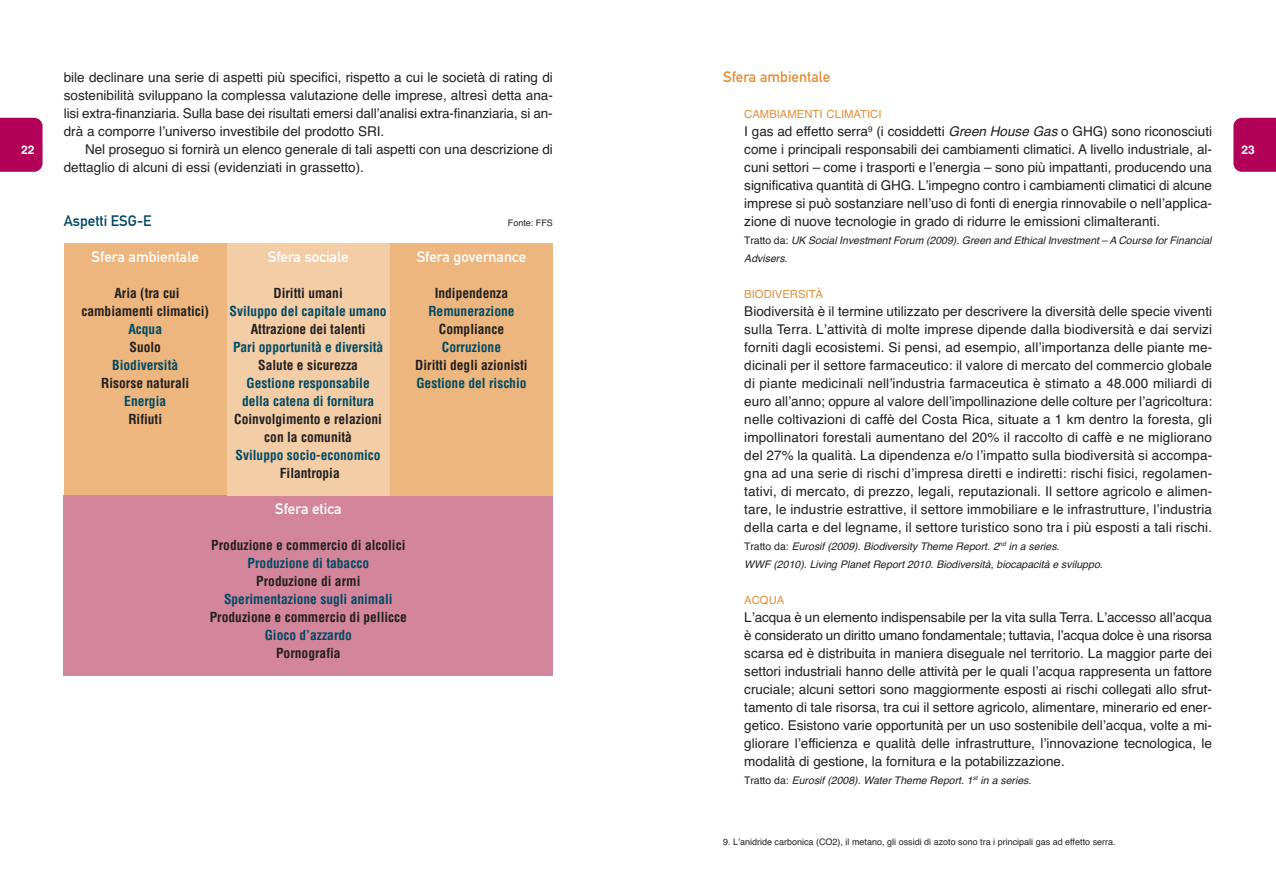
<style>
.page{position:relative;width:1276px;height:893px;background:#fff}
.page>*{position:absolute;margin:0;border:0;box-sizing:border-box;transform-origin:0 0}
.t1{font:15px "DIN Mittelschrift";color:#fff}
.t2{font:15px "DIN Mittelschrift";color:#e28f38}
.t3{font:15px "DIN Mittelschrift";color:#004a63}
.t4{font:13.5px/18px "Helvetica";color:#231f20;text-align:justify}
.t5{font:700 condensed 13.5px/18px "Helvetica";color:#231f20;text-align:center}
.t6{font:700 condensed 13.5px/18px "Helvetica";color:#004a63;text-align:center}
.t7{font:12px "Helvetica Bold TT";color:#fff}
.t8{font:11.25px "Helvetica";color:#e28f38}
.t9{font:italic 10.5px/18px "Helvetica";color:#231f20}
.t10{font:9px "Helvetica";color:#231f20}
.s1{font-style:italic}
.s2{font-style:normal}
</style>
<div class="page">
<div style="left:0;top:118px;width:43px;height:54px;background:#b10159"></div>
<div style="left:1233px;top:118px;width:43px;height:54px;background:#b10159"></div>
<div style="left:64px;top:244px;width:163px;height:252px;background:#edb67e"></div>
<div style="left:64px;top:496px;width:489px;height:180px;background:#d3859b"></div>
<div style="left:227px;top:244px;width:162px;height:252px;background:#f3cda5"></div>
<div style="left:390px;top:244px;width:163px;height:252px;background:#edb67e"></div>
<p class="t7" style="left:21px;top:145px;width:15px">22</p>
<p class="t4" style="left:64px;top:69px;width:490px">bile declinare una serie di aspetti più specifici, rispetto a cui le società di rating di sostenibilità sviluppano la complessa valutazione delle imprese, altresì detta ana&shy;lisi extra-finanziaria. Sulla base dei risultati emersi dallʼanalisi extra-finanziaria, si an&shy;drà a comporre lʼuniverso investibile del prodotto SRI.</p>
<p class="t4" style="left:64px;top:141px;width:490px;text-indent:21px">Nel proseguo si fornirà un elenco generale di tali aspetti con una descrizione di dettaglio di alcuni di essi (evidenziati in grassetto).</p>
<p class="t3" style="left:64px;top:215px;width:89px">Aspetti ESG-E</p>
<p class="t10" style="left:508px;top:219px;width:47px">Fonte: FFS</p>
<p class="t1" style="left:92px;top:251px;width:109px">Sfera ambientale</p>
<p class="t5" style="left:81px;top:285px;width:129px">Aria (tra cui cambiamenti climatici)</p>
<p class="t6" style="left:128px;top:321px;width:35px">Acqua</p>
<p class="t5" style="left:129px;top:339px;width:33px">Suolo</p>
<p class="t6" style="left:112px;top:357px;width:67px">Biodiversità</p>
<p class="t5" style="left:101px;top:375px;width:90px">Risorse naturali</p>
<p class="t6" style="left:124px;top:393px;width:43px">Energia</p>
<p class="t5" style="left:128px;top:411px;width:35px">Rifiuti</p>
<p class="t1" style="left:268px;top:251px;width:82px">Sfera sociale</p>
<p class="t5" style="left:273px;top:285px;width:71px">Diritti umani</p>
<p class="t6" style="left:230px;top:303px;width:159px">Sviluppo del capitale umano</p>
<p class="t5" style="left:251px;top:321px;width:116px">Attrazione dei talenti</p>
<p class="t6" style="left:233px;top:339px;width:152px">Pari opportunità e diversità</p>
<p class="t5" style="left:258px;top:357px;width:101px">Salute e sicurezza</p>
<p class="t6" style="left:242px;top:375px;width:134px">Gestione responsabile della catena di fornitura</p>
<p class="t5" style="left:234px;top:411px;width:149px">Coinvolgimento e relazioni con la comunità</p>
<p class="t6" style="left:236px;top:447px;width:147px">Sviluppo socio-economico</p>
<p class="t5" style="left:280px;top:465px;width:61px">Filantropia</p>
<p class="t1" style="left:417px;top:251px;width:111px">Sfera governance</p>
<p class="t5" style="left:435px;top:285px;width:75px">Indipendenza</p>
<p class="t6" style="left:428px;top:303px;width:88px">Remunerazione</p>
<p class="t5" style="left:439px;top:321px;width:67px">Compliance</p>
<p class="t6" style="left:442px;top:339px;width:61px">Corruzione</p>
<p class="t5" style="left:415px;top:357px;width:114px">Diritti degli azionisti</p>
<p class="t6" style="left:416px;top:375px;width:112px">Gestione del rischio</p>
<p class="t1" style="left:275px;top:503px;width:68px">Sfera etica</p>
<p class="t5" style="left:211px;top:537px;width:196px">Produzione e commercio di alcolici</p>
<p class="t6" style="left:248px;top:555px;width:123px">Produzione di tabacco</p>
<p class="t5" style="left:256px;top:573px;width:106px">Produzione di armi</p>
<p class="t6" style="left:224px;top:591px;width:170px">Sperimentazione sugli animali</p>
<p class="t5" style="left:210px;top:609px;width:199px">Produzione e commercio di pellicce</p>
<p class="t6" style="left:265px;top:627px;width:89px">Gioco d’azzardo</p>
<p class="t5" style="left:276px;top:645px;width:66px">Pornografia</p>
<p class="t2" style="left:723px;top:71px;width:109px">Sfera ambientale</p>
<p class="t8" style="left:744px;top:110px;width:139px">CAMBIAMENTI CLIMATICI</p>
<p class="t4" style="left:744px;top:123px;width:469px">I gas ad effetto serra<sup>9</sup> (i cosiddetti <span class="s1">Green House Gas</span> o GHG) sono riconosciuti come i principali responsabili dei cambiamenti climatici. A livello industriale, al&shy;cuni settori – come i trasporti e lʼenergia – sono più impattanti, producendo una significativa quantità di GHG. Lʼimpegno contro i cambiamenti climatici di alcune imprese si può sostanziare nellʼuso di fonti di energia rinnovabile o nellʼapplica&shy;zione di nuove tecnologie in grado di ridurre le emissioni climalteranti.</p>
<p class="t9" style="left:744px;top:232px;width:469px"><span class="s2">Tratto da:</span> UK Social Investment Forum (2009). Green and Ethical Investment – A Course for Financial<br>Advisers.</p>
<p class="t8" style="left:744px;top:290px;width:80px">BIODIVERSITÀ</p>
<p class="t4" style="left:744px;top:303px;width:469px">Biodiversità è il termine utilizzato per descrivere la diversità delle specie viventi sulla Terra. Lʼattività di molte imprese dipende dalla biodiversità e dai servizi forniti dagli ecosistemi. Si pensi, ad esempio, allʼimportanza delle piante me&shy;dicinali per il settore farmaceutico: il valore di mercato del commercio globale di piante medicinali nellʼindustria farmaceutica è stimato a 48.000 miliardi di euro allʼanno; oppure al valore dellʼimpollinazione delle colture per lʼagricoltura: nelle coltivazioni di caffè del Costa Rica, situate a 1 km dentro la foresta, gli impollinatori forestali aumentano del 20% il raccolto di caffè e ne migliorano del 27% la qualità. La dipendenza e/o lʼimpatto sulla biodiversità si accompa&shy;gna ad una serie di rischi dʼimpresa diretti e indiretti: rischi fisici, regolamen&shy;tativi, di mercato, di prezzo, legali, reputazionali. Il settore agricolo e alimen&shy;tare, le industrie estrattive, il settore immobiliare e le infrastrutture, lʼindustria della carta e del legname, il settore turistico sono tra i più esposti a tali rischi.</p>
<p class="t9" style="left:744px;top:538px;width:360px"><span class="s2">Tratto da:</span> Eurosif (2009). Biodiversity Theme Report. 2<sup>nd</sup> in a series.<br>WWF (2010). Living Planet Report 2010. Biodiversità, biocapacità e sviluppo.</p>
<p class="t8" style="left:744px;top:596px;width:42px">ACQUA</p>
<p class="t4" style="left:744px;top:609px;width:469px">Lʼacqua è un elemento indispensabile per la vita sulla Terra. Lʼaccesso allʼacqua è considerato un diritto umano fondamentale; tuttavia, lʼacqua dolce è una risorsa scarsa ed è distribuita in maniera diseguale nel territorio. La maggior parte dei settori industriali hanno delle attività per le quali lʼacqua rappresenta un fattore cruciale; alcuni settori sono maggiormente esposti ai rischi collegati allo sfrut&shy;tamento di tale risorsa, tra cui il settore agricolo, alimentare, minerario ed ener&shy;getico. Esistono varie opportunità per un uso sostenibile dellʼacqua, volte a mi&shy;gliorare lʼefficienza e qualità delle infrastrutture, lʼinnovazione tecnologica, le modalità di gestione, la fornitura e la potabilizzazione.</p>
<p class="t9" style="left:744px;top:772px;width:288px"><span class="s2">Tratto da:</span> Eurosif (2008). Water Theme Report. 1<sup>st</sup> in a series.</p>
<p class="t10" style="left:723px;top:838px;width:394px">9. Lʼanidride carbonica (CO2), il metano, gli ossidi di azoto sono tra i principali gas ad effetto serra.</p>
<p class="t7" style="left:1241px;top:145px;width:15px">23</p>
</div>
